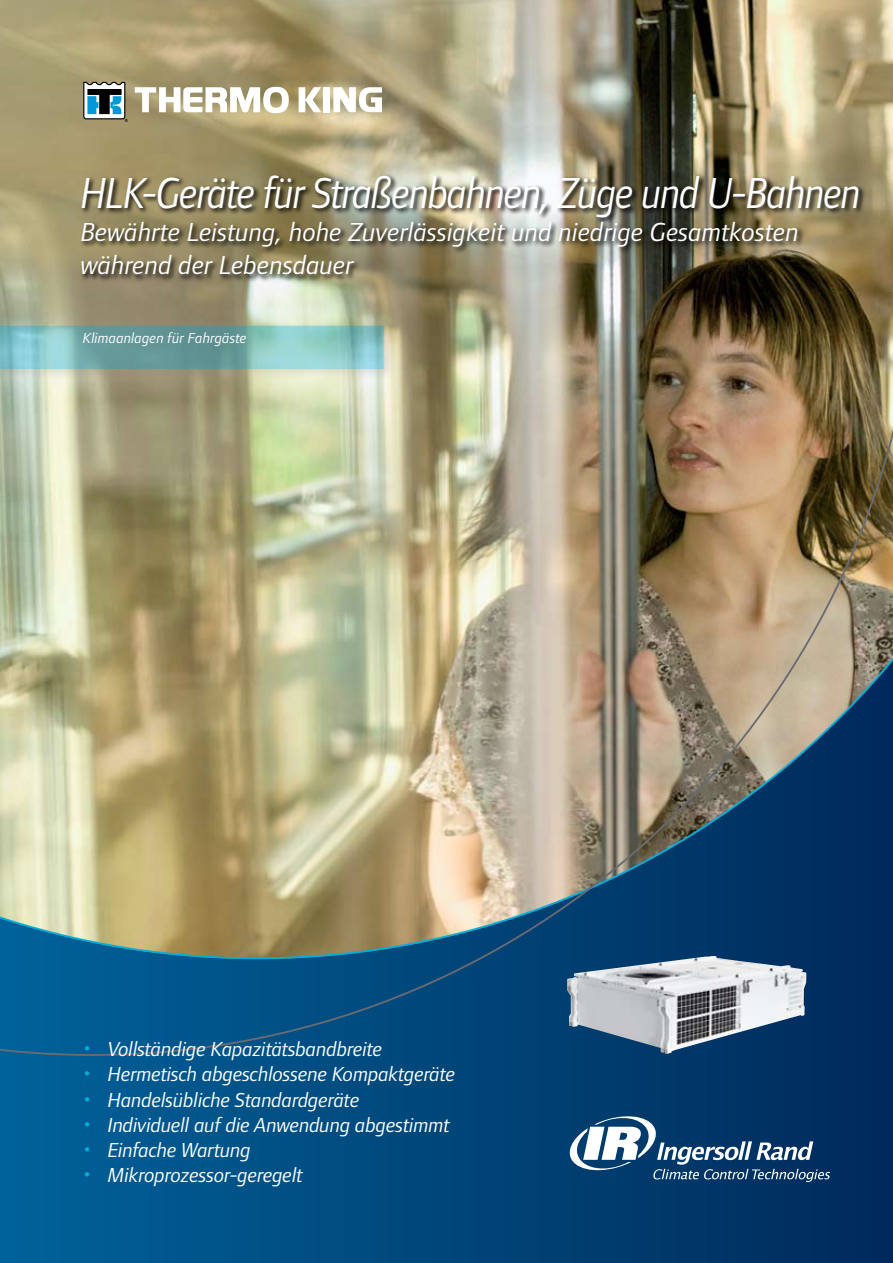
<style>
.page{position:relative;width:893px;height:1263px;background:#fff}
.page>*{position:absolute;margin:0;border:0;box-sizing:border-box;transform-origin:0 0}
.t1{font:italic 45px "Foundry Form Sans";letter-spacing:-.03em;color:#fff;scale:.9 1}
.t2{font:italic 27px/33px "Foundry Form Sans";color:#fff}
.t3{font:italic 21px "Foundry Form Sans";letter-spacing:-.01em;color:#fff}
.t4{font:italic 15px "Foundry Form Sans";color:#fff}
.s1{font-size:27px;color:#00b0da}
</style>
<div class="page">
<img style="left:0;top:0;width:893px;height:238px">
<svg style="left:0;top:1057px;width:893px;height:206px;background:#00477b"></svg>
<img style="left:0;top:238px;width:893px;height:819px">
<div style="left:0;top:322px;width:396px;height:60px;background:#939597;opacity:.75"></div>
<svg style="left:0;top:326px;width:384px;height:43px;background:#7ab3b3"></svg>
<img style="left:567px;top:956px;width:239px;height:98px">
<svg style="left:83px;top:82px;width:45px;height:40px"></svg>
<svg style="left:135px;top:87px;width:154px;height:26px"></svg>
<svg style="left:299px;top:87px;width:22px;height:25px"></svg>
<div style="left:323px;top:87px;width:7px;height:25px;background:#fff"></div>
<svg style="left:333px;top:87px;width:49px;height:25px"></svg>
<img style="left:80px;top:174px;width:786px;height:108px">
<svg style="left:570px;top:1116px;width:260px;height:66px"></svg>
<h1 class="t1" style="left:81px;top:167px;width:868px">HLK-Geräte für Straßenbahnen, Züge und U-Bahnen</h1>
<p class="t2" style="left:81px;top:215px;width:720px">Bewährte Leistung, hohe Zuverlässigkeit und niedrige Gesamtkosten während der Lebensdauer</p>
<p class="t4" style="left:83px;top:329px;width:165px">Klimaanlagen für Fahrgäste</p>
<p class="t3" style="left:81px;top:1037px;width:303px"><span class="s1">•</span> Vollständige Kapazitätsbandbreite</p>
<p class="t3" style="left:81px;top:1062px;width:376px"><span class="s1">•</span> Hermetisch abgeschlossene Kompaktgeräte</p>
<p class="t3" style="left:81px;top:1088px;width:280px"><span class="s1">•</span> Handelsübliche Standardgeräte</p>
<p class="t3" style="left:81px;top:1113px;width:370px"><span class="s1">•</span> Individuell auf die Anwendung abgestimmt</p>
<p class="t3" style="left:81px;top:1138px;width:172px"><span class="s1">•</span> Einfache Wartung</p>
<p class="t3" style="left:81px;top:1163px;width:223px"><span class="s1">•</span> Mikroprozessor-geregelt</p>
</div>
